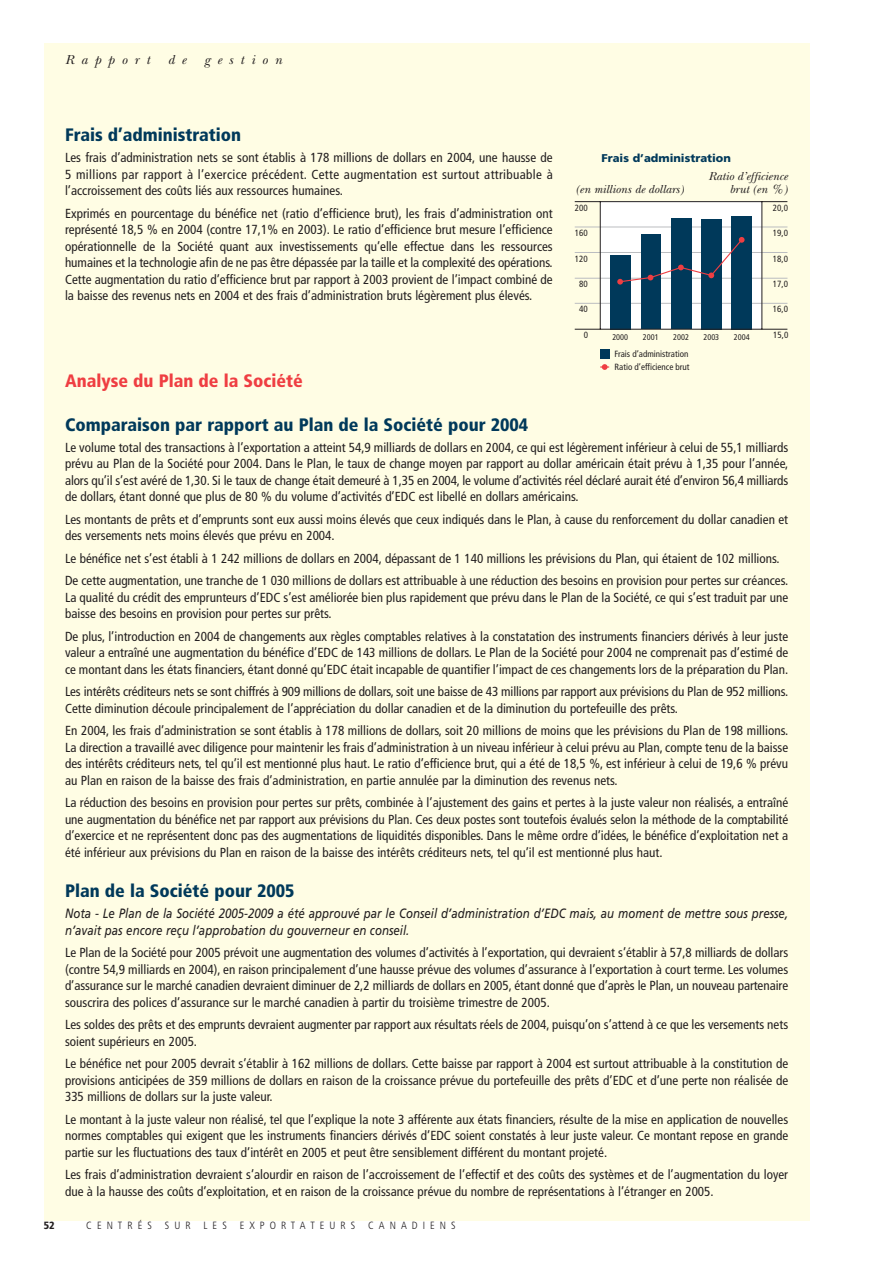
<style>
.page{position:relative;width:893px;height:1263px;background:#fff}
.page>*{position:absolute;margin:0;border:0;box-sizing:border-box;transform-origin:0 0}
.t1{font:900 condensed 18px "Frutiger";color:#00395a}
.t2{font:900 condensed 18px "Frutiger";color:#ef3e42}
.t3{font:italic 13.5px/16.5px "Frutiger";color:#231f20;scale:.85 1}
.t4{font:italic 13.5px "New Baskerville";letter-spacing:.52em;color:#231f20}
.t5{font:condensed 13.2px/16.5px "Frutiger";color:#231f20;text-align:justify}
.t6{font:italic 12px "New Baskerville";color:#231f20}
.t7{font:900 11.25px "Frutiger";color:#00395a}
.t8{font:300 condensed 10.5px "Frutiger";letter-spacing:.48em;color:#231f20}
.t9{font:900 condensed 10.5px "Frutiger";color:#231f20}
.t10{font:condensed 9px/13.5px "Frutiger";color:#231f20}
.t11{font:condensed 8.25px "Frutiger";color:#231f20}
</style>
<div class="page">
<div style="left:44px;top:43px;width:766px;height:1178px;background:#fffde4"></div>
<p class="t4" style="left:65px;top:55px;width:86px">Rapport</p>
<p class="t4" style="left:168px;top:55px;width:20px">d e</p>
<p class="t4" style="left:204px;top:55px;width:79px">gestion</p>
<h1 class="t1" style="left:65px;top:128px;width:178px">Frais d’administration</h1>
<p class="t5" style="left:65px;top:151px;width:489px">Les frais d’administration nets se sont établis à 178 millions de dollars en 2004, une hausse de 5 millions par rapport à l’exercice précédent. Cette augmentation est surtout attribuable à l’accroissement des coûts liés aux ressources humaines.</p>
<p class="t5" style="left:65px;top:206px;width:489px">Exprimés en pourcentage du bénéfice net (ratio d’efficience brut), les frais d’administration ont représenté 18,5 % en 2004 (contre 17,1% en 2003). Le ratio d’efficience brut mesure l’efficience opérationnelle de la Société quant aux investissements qu’elle effectue dans les ressources humaines et la technologie afin de ne pas être dépassée par la taille et la complexité des opérations.<br>Cette augmentation du ratio d’efficience brut par rapport à 2003 provient de l’impact combiné de la baisse des revenus nets en 2004 et des frais d’administration bruts légèrement plus élevés.</p>
<p class="t7" style="left:601px;top:153px;width:131px">Frais d’administration</p>
<p class="t6" style="left:708px;top:172px;width:81px">Ratio d’efficience</p>
<p class="t6" style="left:575px;top:185px;width:110px">(en millions de dollars)</p>
<p class="t6" style="left:729px;top:185px;width:59px">brut (en %)</p>
<p class="t10" style="left:575px;top:202px;width:14px">200</p>
<p class="t10" style="left:575px;top:227px;width:14px">160</p>
<p class="t10" style="left:575px;top:253px;width:14px">120</p>
<p class="t10" style="left:773px;top:202px;width:17px">20,0</p>
<p class="t10" style="left:773px;top:227px;width:17px">19,0</p>
<p class="t10" style="left:773px;top:253px;width:17px">18,0</p>
<p class="t10" style="left:579px;top:278px;width:10px">80</p>
<p class="t10" style="left:773px;top:278px;width:17px">17,0</p>
<p class="t10" style="left:579px;top:303px;width:10px">40</p>
<p class="t10" style="left:773px;top:303px;width:17px">16,0</p>
<p class="t10" style="left:583px;top:329px;width:6px">0</p>
<p class="t11" style="left:612px;top:334px;width:17px">2000</p>
<p class="t11" style="left:643px;top:334px;width:17px">2001</p>
<p class="t11" style="left:673px;top:334px;width:17px">2002</p>
<p class="t11" style="left:703px;top:334px;width:17px">2003</p>
<p class="t11" style="left:734px;top:334px;width:17px">2004</p>
<p class="t10" style="left:773px;top:329px;width:17px">15,0</p>
<p class="t10" style="left:614px;top:347px;width:76px">Frais d’administration<br>Ratio d’efficience brut</p>
<h1 class="t2" style="left:65px;top:374px;width:239px">Analyse du Plan de la Société</h1>
<h1 class="t1" style="left:65px;top:417px;width:465px">Comparaison par rapport au Plan de la Société pour 2004</h1>
<p class="t5" style="left:65px;top:440px;width:724px">Le volume total des transactions à l’exportation a atteint 54,9 milliards de dollars en 2004, ce qui est légèrement inférieur à celui de 55,1 milliards prévu au Plan de la Société pour 2004. Dans le Plan, le taux de change moyen par rapport au dollar américain était prévu à 1,35 pour l’année, alors qu’il s’est avéré de 1,30. Si le taux de change était demeuré à 1,35 en 2004, le volume d’activités réel déclaré aurait été d’environ 56,4 milliards de dollars, étant donné que plus de 80 % du volume d’activités d’EDC est libellé en dollars américains.</p>
<p class="t5" style="left:65px;top:512px;width:724px">Les montants de prêts et d’emprunts sont eux aussi moins élevés que ceux indiqués dans le Plan, à cause du renforcement du dollar canadien et des versements nets moins élevés que prévu en 2004.</p>
<p class="t5" style="left:65px;top:548px;width:724px;line-height:22.5px">Le bénéfice net s’est établi à 1 242 millions de dollars en 2004, dépassant de 1 140 millions les prévisions du Plan, qui étaient de 102 millions.<br>De cette augmentation, une tranche de 1 030 millions de dollars est attribuable à une réduction des besoins en provision pour pertes sur créances.</p>
<p class="t5" style="left:65px;top:590px;width:724px">La qualité du crédit des emprunteurs d’EDC s’est améliorée bien plus rapidement que prévu dans le Plan de la Société, ce qui s’est traduit par une baisse des besoins en provision pour pertes sur prêts.</p>
<p class="t5" style="left:65px;top:629px;width:724px">De plus, l’introduction en 2004 de changements aux règles comptables relatives à la constatation des instruments financiers dérivés à leur juste valeur a entraîné une augmentation du bénéfice d’EDC de 143 millions de dollars. Le Plan de la Société pour 2004 ne comprenait pas d’estimé de ce montant dans les états financiers, étant donné qu’EDC était incapable de quantifier l’impact de ces changements lors de la préparation du Plan.</p>
<p class="t5" style="left:65px;top:685px;width:724px">Les intérêts créditeurs nets se sont chiffrés à 909 millions de dollars, soit une baisse de 43 millions par rapport aux prévisions du Plan de 952 millions.<br>Cette diminution découle principalement de l’appréciation du dollar canadien et de la diminution du portefeuille des prêts.</p>
<p class="t5" style="left:65px;top:724px;width:724px">En 2004, les frais d’administration se sont établis à 178 millions de dollars, soit 20 millions de moins que les prévisions du Plan de 198 millions.<br>La direction a travaillé avec diligence pour maintenir les frais d’administration à un niveau inférieur à celui prévu au Plan, compte tenu de la baisse des intérêts créditeurs nets, tel qu’il est mentionné plus haut. Le ratio d’efficience brut, qui a été de 18,5 %, est inférieur à celui de 19,6 % prévu au Plan en raison de la baisse des frais d’administration, en partie annulée par la diminution des revenus nets.</p>
<p class="t5" style="left:65px;top:796px;width:724px">La réduction des besoins en provision pour pertes sur prêts, combinée à l’ajustement des gains et pertes à la juste valeur non réalisés, a entraîné une augmentation du bénéfice net par rapport aux prévisions du Plan. Ces deux postes sont toutefois évalués selon la méthode de la comptabilité d’exercice et ne représentent donc pas des augmentations de liquidités disponibles. Dans le même ordre d’idées, le bénéfice d’exploitation net a été inférieur aux prévisions du Plan en raison de la baisse des intérêts créditeurs nets, tel qu’il est mentionné plus haut.</p>
<h1 class="t1" style="left:65px;top:884px;width:231px">Plan de la Société pour 2005</h1>
<p class="t3" style="left:65px;top:907px;width:852px">Nota - Le Plan de la Société 2005-2009 a été approuvé par le Conseil d’administration d’EDC mais, au moment de mettre sous presse, n’avait pas encore reçu l’approbation du gouverneur en conseil.</p>
<p class="t5" style="left:65px;top:946px;width:724px">Le Plan de la Société pour 2005 prévoit une augmentation des volumes d’activités à l’exportation, qui devraient s’établir à 57,8 milliards de dollars (contre 54,9 milliards en 2004), en raison principalement d’une hausse prévue des volumes d’assurance à l’exportation à court terme. Les volumes d’assurance sur le marché canadien devraient diminuer de 2,2 milliards de dollars en 2005, étant donné que d’après le Plan, un nouveau partenaire souscrira des polices d’assurance sur le marché canadien à partir du troisième trimestre de 2005.</p>
<p class="t5" style="left:65px;top:1018px;width:724px">Les soldes des prêts et des emprunts devraient augmenter par rapport aux résultats réels de 2004, puisqu’on s’attend à ce que les versements nets soient supérieurs en 2005.</p>
<p class="t5" style="left:65px;top:1057px;width:724px">Le bénéfice net pour 2005 devrait s’établir à 162 millions de dollars. Cette baisse par rapport à 2004 est surtout attribuable à la constitution de provisions anticipées de 359 millions de dollars en raison de la croissance prévue du portefeuille des prêts d’EDC et d’une perte non réalisée de 335 millions de dollars sur la juste valeur.</p>
<p class="t5" style="left:65px;top:1112px;width:724px">Le montant à la juste valeur non réalisé, tel que l’explique la note 3 afférente aux états financiers, résulte de la mise en application de nouvelles normes comptables qui exigent que les instruments financiers dérivés d’EDC soient constatés à leur juste valeur. Ce montant repose en grande partie sur les fluctuations des taux d’intérêt en 2005 et peut être sensiblement différent du montant projeté.</p>
<p class="t5" style="left:65px;top:1168px;width:724px">Les frais d’administration devraient s’alourdir en raison de l’accroissement de l’effectif et des coûts des systèmes et de l’augmentation du loyer due à la hausse des coûts d’exploitation, et en raison de la croissance prévue du nombre de représentations à l’étranger en 2005.</p>
<p class="t9" style="left:44px;top:1221px;width:12px">52</p>
<p class="t8" style="left:86px;top:1221px;width:371px">CENTRÉS SUR LES EXPORTATEURS CANADIENS</p>
</div>
